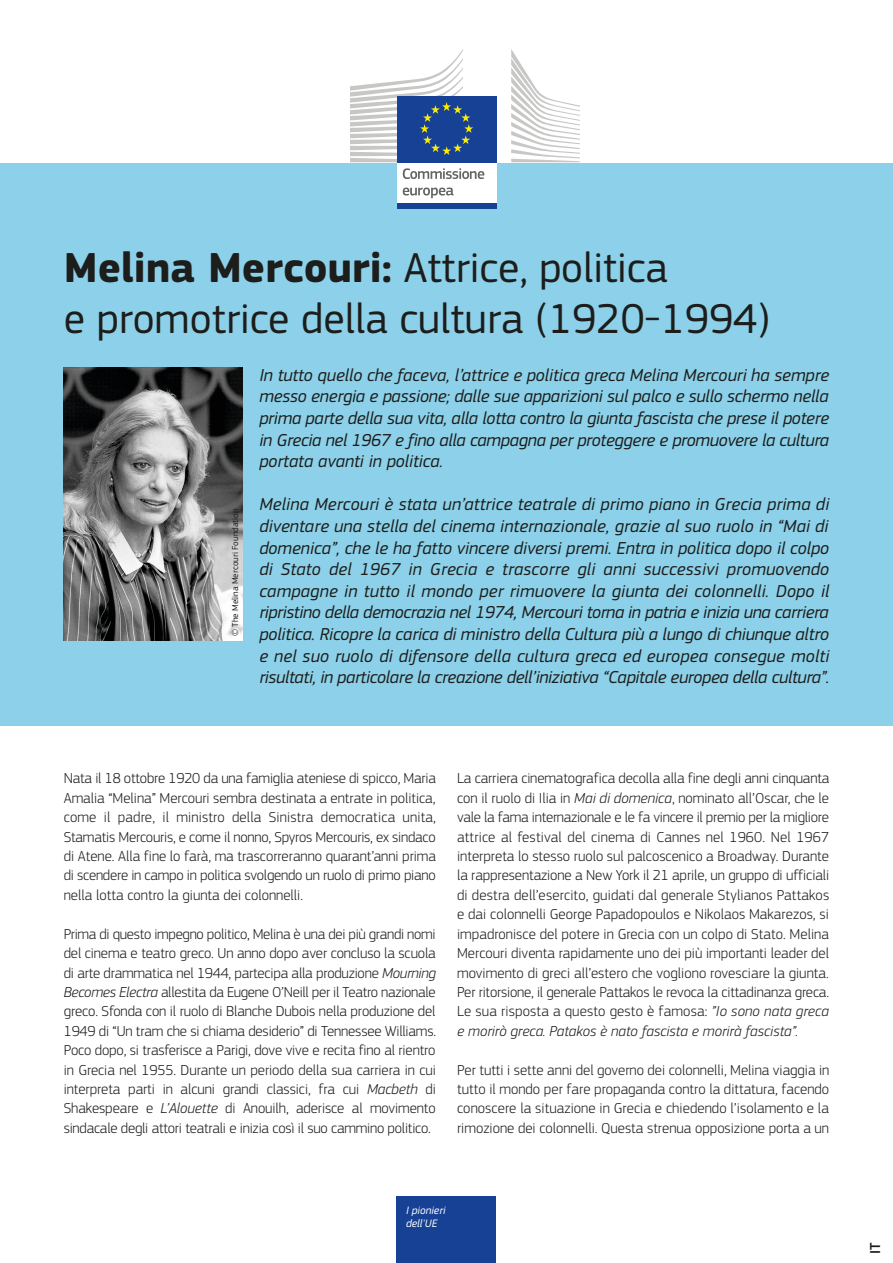
<style>
.page{position:relative;width:893px;height:1263px;background:#fff}
.page>*{position:absolute;margin:0;border:0;box-sizing:border-box;transform-origin:0 0}
.t1{font:43.5px/51px "EC Square Sans Pro";color:#1d1d1b}
.Intro{font:italic 18px/21.6px "EC Square Sans Pro";letter-spacing:-.015em;color:#1d1d1b;text-align:justify}
.Body{font:300 15px/19.4px "EC Square Sans Pro";color:#1d1d1b;text-align:justify}
.Language_code{font:500 15px "EC Square Sans Pro";color:#1d1d1b}
.t2{font:italic 11.25px/13.5px "EC Square Sans Pro";color:#fff}
.Copyright{font:9px "EC Square Sans Pro";color:#1d1d1b}
.s1{font-weight:700}
.s2{font-style:italic}
</style>
<div class="page">
<div style="left:0;top:162px;width:893px;height:563px;background:#8cd1e9"></div>
<img style="left:64px;top:367px;width:178px;height:273px">
<div style="left:397px;top:1197px;width:99px;height:66px;background:#164194"></div>
<svg style="left:303px;top:96px;width:324px;height:113px"></svg>
<div style="left:397px;top:160px;width:99px;height:44px;background:#fff"></div>
<svg style="left:511px;top:49px;width:69px;height:113px"></svg>
<div style="left:397px;top:96px;width:99px;height:66px;background:#164194"></div>
<svg style="left:350px;top:49px;width:123px;height:113px"></svg>
<div style="left:397px;top:203px;width:99px;height:6px;background:#164194"></div>
<svg style="left:403px;top:168px;width:81px;height:11px"></svg>
<svg style="left:403px;top:188px;width:51px;height:10px"></svg>
<p class="t1" style="left:64px;top:242px;width:708px"><span class="s1">Melina Mercouri:</span> Attrice, politica<br>e promotrice della cultura (1920-1994)</p>
<p class="Copyright" style="left:230px;top:636px;width:129px;rotate:-90deg">© The Melina Mercouri Foundation</p>
<p class="Intro" style="left:259px;top:364px;width:571px">In tutto quello che faceva, l’attrice e politica greca Melina Mercouri ha sempre messo energia e passione; dalle sue apparizioni sul palco e sullo schermo nella prima parte della sua vita, alla lotta contro la giunta fascista che prese il potere in Grecia nel 1967 e fino alla campagna per proteggere e promuovere la cultura portata avanti in politica.</p>
<p class="Intro" style="left:259px;top:494px;width:572px">Melina Mercouri è stata un’attrice teatrale di primo piano in Grecia prima di diventare una stella del cinema internazionale, grazie al suo ruolo in “Mai di domenica”, che le ha fatto vincere diversi premi. Entra in politica dopo il colpo di Stato del 1967 in Grecia e trascorre gli anni successivi promuovendo campagne in tutto il mondo per rimuovere la giunta dei colonnelli. Dopo il ripristino della democrazia nel 1974, Mercouri torna in patria e inizia una carriera politica. Ricopre la carica di ministro della Cultura più a lungo di chiunque altro e nel suo ruolo di difensore della cultura greca ed europea consegue molti risultati, in particolare la creazione dell’iniziativa “Capitale europea della cultura”.</p>
<p class="Body" style="left:64px;top:769px;width:374px">Nata il 18 ottobre 1920 da una famiglia ateniese di spicco, Maria Amalia “Melina” Mercouri sembra destinata a entrate in politica, come il padre, il ministro della Sinistra democratica unita, Stamatis Mercouris, e come il nonno, Spyros Mercouris, ex sindaco di Atene. Alla fine lo farà, ma trascorreranno quarant’anni prima di scendere in campo in politica svolgendo un ruolo di primo piano nella lotta contro la giunta dei colonnelli.</p>
<p class="Body" style="left:64px;top:924px;width:374px">Prima di questo impegno politico, Melina è una dei più grandi nomi del cinema e teatro greco. Un anno dopo aver concluso la scuola di arte drammatica nel 1944, partecipa alla produzione <span class="s2">Mourning Becomes Electra</span> allestita da Eugene O’Neill per il Teatro nazionale greco. Sfonda con il ruolo di Blanche Dubois nella produzione del 1949 di “Un tram che si chiama desiderio” di Tennessee Williams.<br>Poco dopo, si trasferisce a Parigi, dove vive e recita fino al rientro in Grecia nel 1955. Durante un periodo della sua carriera in cui interpreta parti in alcuni grandi classici, fra cui <span class="s2">Macbeth</span> di Shakespeare e <span class="s2">L’Alouette</span> di Anouilh, aderisce al movimento sindacale degli attori teatrali e inizia così il suo cammino politico.</p>
<p class="Body" style="left:457px;top:769px;width:374px">La carriera cinematografica decolla alla fine degli anni cinquanta con il ruolo di Ilia in <span class="s2">Mai di domenica</span>, nominato all’Oscar, che le vale la fama internazionale e le fa vincere il premio per la migliore attrice al festival del cinema di Cannes nel 1960. Nel 1967 interpreta lo stesso ruolo sul palcoscenico a Broadway. Durante la rappresentazione a New York il 21 aprile, un gruppo di ufficiali di destra dell’esercito, guidati dal generale Stylianos Pattakos e dai colonnelli George Papadopoulos e Nikolaos Makarezos, si impadronisce del potere in Grecia con un colpo di Stato. Melina Mercouri diventa rapidamente uno dei più importanti leader del movimento di greci all’estero che vogliono rovesciare la giunta.<br>Per ritorsione, il generale Pattakos le revoca la cittadinanza greca.<br>Le sua risposta a questo gesto è famosa: <span class="s2">”Io sono nata greca e morirò greca. Patakos è nato fascista e morirà fascista”.</span></p>
<p class="Body" style="left:457px;top:1060px;width:374px">Per tutti i sette anni del governo dei colonnelli, Melina viaggia in tutto il mondo per fare propaganda contro la dittatura, facendo conoscere la situazione in Grecia e chiedendo l’isolamento e la rimozione dei colonnelli. Questa strenua opposizione porta a un</p>
<p class="t2" style="left:406px;top:1203px;width:41px">I pionieri dell'UE</p>
<p class="Language_code" style="left:866px;top:1254px;width:13px;rotate:-90deg">IT</p>
</div>
